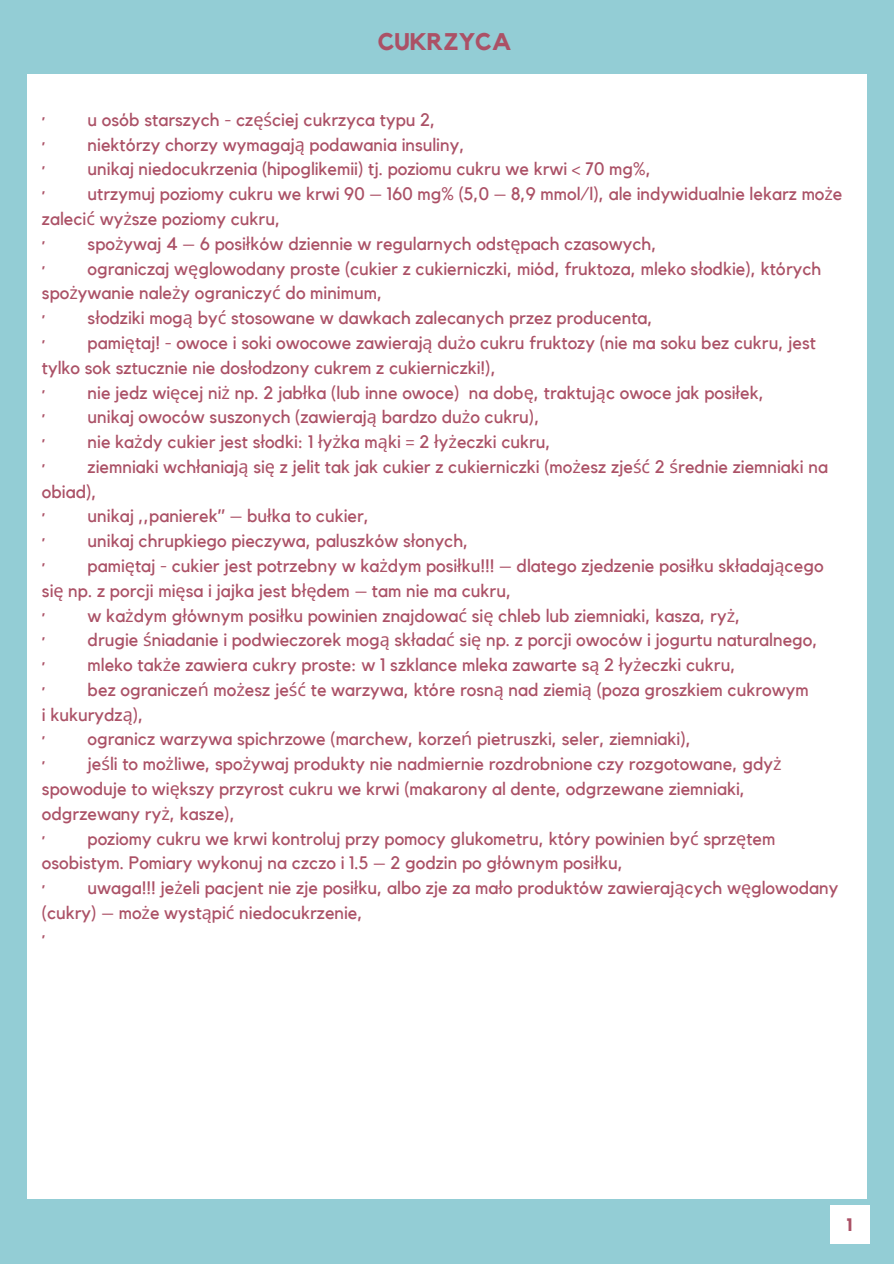
<style>
.page{position:relative;width:894px;height:1264px;background:#fff}
.page>*{position:absolute;margin:0;border:0;box-sizing:border-box;transform-origin:0 0}
.t1{font:700 24px "Kollektif";color:#ab5166}
.t2{font:18px/24.8px "Kollektif";color:#ab5166}
.t3{font:700 18px "Kollektif";color:#ab5166}
.s1{font-family:"Noto Sans"}
</style>
<div class="page">
<div style="left:0;top:0;width:893px;height:1263px;background:#93cdd5"></div>
<div style="left:27px;top:74px;width:839px;height:1124px;background:#fff"></div>
<div style="left:829px;top:1205px;width:40px;height:39px;background:#fff"></div>
<h1 class="t1" style="left:377px;top:31px;width:135px">CUKRZYCA</h1>
<p class="t2" style="left:42px;top:108px;width:801px">· u osób starszych - cz<span class="s1">ęś</span>ciej cukrzyca typu 2,<br>· niektórzy chorzy wymagaj<span class="s1">ą</span> podawania insuliny,<br>· unikaj niedocukrzenia (hipoglikemii) tj. poziomu cukru we krwi &lt; 70 mg%,<br>· utrzymuj poziomy cukru we krwi 90 – 160 mg% (5,0 – 8,9 mmol/l), ale indywidualnie lekarz mo<span class="s1">ż</span>e zaleci<span class="s1">ć</span> wy<span class="s1">ż</span>sze poziomy cukru,<br>· spo<span class="s1">ż</span>ywaj 4 – 6 posi<span class="s1">ł</span>ków dziennie w regularnych odst<span class="s1">ę</span>pach czasowych,<br>· ograniczaj w<span class="s1">ę</span>glowodany proste (cukier z cukierniczki, miód, fruktoza, mleko s<span class="s1">ł</span>odkie), których spo<span class="s1">ż</span>ywanie nale<span class="s1">ż</span>y ograniczy<span class="s1">ć</span> do minimum,<br>· s<span class="s1">ł</span>odziki mog<span class="s1">ą</span> by<span class="s1">ć</span> stosowane w dawkach zalecanych przez producenta,<br>· pami<span class="s1">ę</span>taj! - owoce i soki owocowe zawieraj<span class="s1">ą</span> du<span class="s1">ż</span>o cukru fruktozy (nie ma soku bez cukru, jest tylko sok sztucznie nie dos<span class="s1">ł</span>odzony cukrem z cukierniczki!),<br>· nie jedz wi<span class="s1">ę</span>cej ni<span class="s1">ż</span> np. 2 jab<span class="s1">ł</span>ka (lub inne owoce) na dob<span class="s1">ę</span>, traktuj<span class="s1">ą</span>c owoce jak posi<span class="s1">ł</span>ek,<br>· unikaj owoców suszonych (zawieraj<span class="s1">ą</span> bardzo du<span class="s1">ż</span>o cukru),<br>· nie ka<span class="s1">ż</span>dy cukier jest s<span class="s1">ł</span>odki: 1 <span class="s1">ł</span>y<span class="s1">ż</span>ka m<span class="s1">ą</span>ki = 2 <span class="s1">ł</span>y<span class="s1">ż</span>eczki cukru,<br>· ziemniaki wch<span class="s1">ł</span>aniaj<span class="s1">ą</span> si<span class="s1">ę</span> z jelit tak jak cukier z cukierniczki (mo<span class="s1">ż</span>esz zje<span class="s1">ść</span> 2 <span class="s1">ś</span>rednie ziemniaki na obiad),<br>· unikaj ,,panierek’’ – bu<span class="s1">ł</span>ka to cukier,<br>· unikaj chrupkiego pieczywa, paluszków s<span class="s1">ł</span>onych,<br>· pami<span class="s1">ę</span>taj - cukier jest potrzebny w ka<span class="s1">ż</span>dym posi<span class="s1">ł</span>ku!!! – dlatego zjedzenie posi<span class="s1">ł</span>ku sk<span class="s1">ł</span>adaj<span class="s1">ą</span>cego si<span class="s1">ę</span> np. z porcji mi<span class="s1">ę</span>sa i jajka jest b<span class="s1">łę</span>dem – tam nie ma cukru,<br>· w ka<span class="s1">ż</span>dym g<span class="s1">ł</span>ównym posi<span class="s1">ł</span>ku powinien znajdowa<span class="s1">ć</span> si<span class="s1">ę</span> chleb lub ziemniaki, kasza, ry<span class="s1">ż</span>,<br>· drugie <span class="s1">ś</span>niadanie i podwieczorek mog<span class="s1">ą</span> sk<span class="s1">ł</span>ada<span class="s1">ć</span> si<span class="s1">ę</span> np. z porcji owoców i jogurtu naturalnego,<br>· mleko tak<span class="s1">ż</span>e zawiera cukry proste: w 1 szklance mleka zawarte s<span class="s1">ą</span> 2 <span class="s1">ł</span>y<span class="s1">ż</span>eczki cukru,<br>· bez ogranicze<span class="s1">ń</span> mo<span class="s1">ż</span>esz je<span class="s1">ść</span> te warzywa, które rosn<span class="s1">ą</span> nad ziemi<span class="s1">ą</span> (poza groszkiem cukrowym<br>i kukurydz<span class="s1">ą</span>),<br>· ogranicz warzywa spichrzowe (marchew, korze<span class="s1">ń</span> pietruszki, seler, ziemniaki),<br>· je<span class="s1">ś</span>li to mo<span class="s1">ż</span>liwe, spo<span class="s1">ż</span>ywaj produkty nie nadmiernie rozdrobnione czy rozgotowane, gdy<span class="s1">ż </span>spowoduje to wi<span class="s1">ę</span>kszy przyrost cukru we krwi (makarony al dente, odgrzewane ziemniaki, odgrzewany ry<span class="s1">ż</span>, kasze),<br>· poziomy cukru we krwi kontroluj przy pomocy glukometru, który powinien by<span class="s1">ć</span> sprz<span class="s1">ę</span>tem osobistym. Pomiary wykonuj na czczo i 1.5 – 2 godzin po g<span class="s1">ł</span>ównym posi<span class="s1">ł</span>ku,<br>· uwaga!!! je<span class="s1">ż</span>eli pacjent nie zje posi<span class="s1">ł</span>ku, albo zje za ma<span class="s1">ł</span>o produktów zawieraj<span class="s1">ą</span>cych w<span class="s1">ę</span>glowodany (cukry) – mo<span class="s1">ż</span>e wyst<span class="s1">ą</span>pi<span class="s1">ć</span> niedocukrzenie,<br>·</p>
<p class="t3" style="left:846px;top:1216px;width:8px">1</p>
</div>
